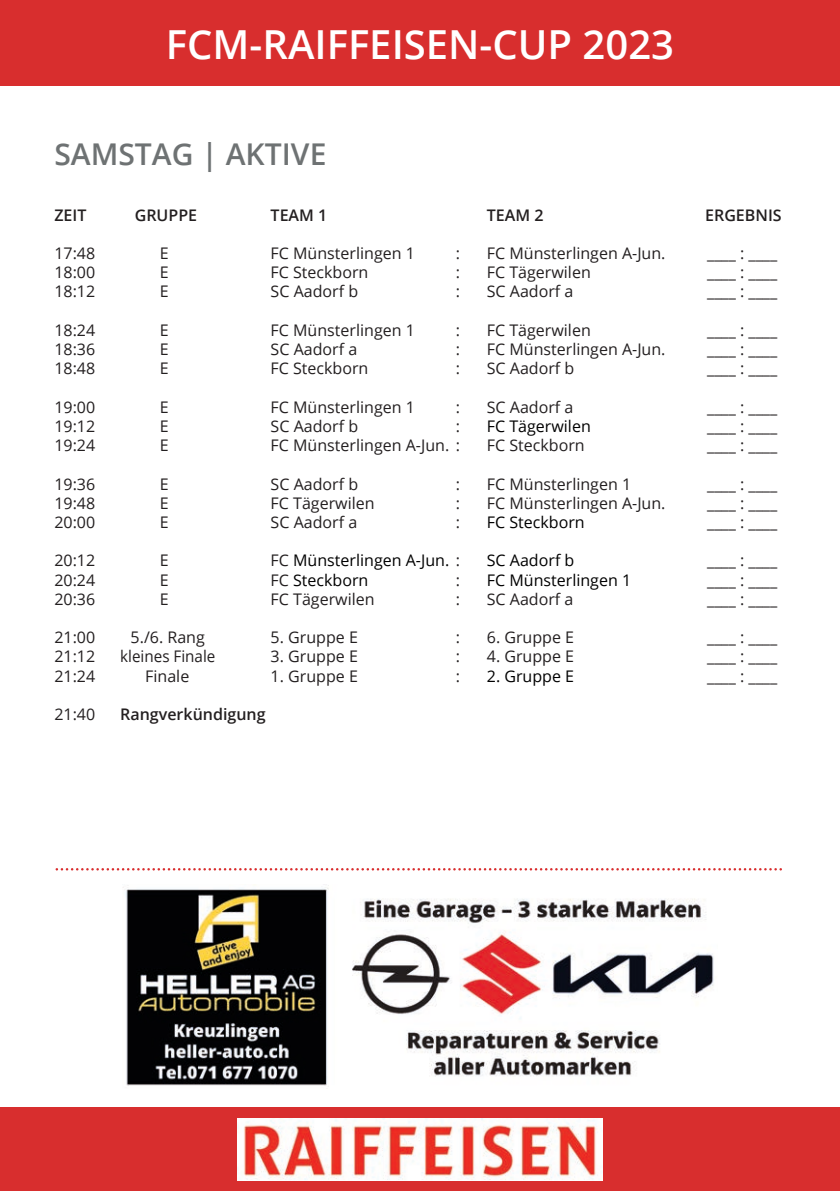
<style>
.page{position:relative;width:840px;height:1191px;background:#fff}
.page>*{position:absolute;margin:0;border:0;box-sizing:border-box;transform-origin:0 0}
.t1{font:600 40px "Open Sans";color:#fff}
.t2{font:600 30px "Open Sans";color:#6e7273}
.t3{font:16px/19.2px "Open Sans";color:#231f20;text-align:justify}
.t4{font:16px "Open Sans";color:#000001}
.t5{font:600 16px "Open Sans";color:#231f20}
.t6{font:16px "Open Sans";color:#231f20;scale:.95 1}
.s1{color:#231f20}
</style>
<div class="page">
<img style="left:123px;top:884px;width:591px;height:202px">
<div style="left:0;top:0;width:839px;height:86px;background:#d82e2e"></div>
<div style="left:0;top:1107px;width:839px;height:84px;background:#d82e2e"></div>
<img style="left:237px;top:1118px;width:365px;height:62px">
<svg style="left:57px;top:868px;width:725px;height:2px"></svg>
<h1 class="t1" style="left:166px;top:17px;width:509px">FCM-RAIFFEISEN-CUP 2023</h1>
<h2 class="t2" style="left:54px;top:134px;width:273px">SAMSTAG | AKTIVE</h2>
<p class="t5" style="left:54px;top:204px;width:34px">ZEIT</p>
<p class="t5" style="left:135px;top:204px;width:64px">GRUPPE</p>
<p class="t5" style="left:270px;top:204px;width:58px">TEAM 1</p>
<p class="t5" style="left:486px;top:204px;width:58px">TEAM 2</p>
<p class="t5" style="left:704px;top:204px;width:78px">ERGEBNIS</p>
<p class="t3" style="left:54px;top:243px;width:42px">17:48</p>
<p class="t3" style="left:160px;top:243px;width:10px">E</p>
<p class="t3" style="left:270px;top:243px;width:146px">FC Münsterlingen 1</p>
<p class="t3" style="left:486px;top:243px;width:180px">FC Münsterlingen A-Jun.</p>
<p class="t3" style="left:706px;top:243px;width:71px">____ : ____</p>
<p class="t3" style="left:54px;top:262px;width:42px">18:00</p>
<p class="t3" style="left:160px;top:262px;width:10px">E</p>
<p class="t3" style="left:270px;top:262px;width:99px">FC Steckborn</p>
<p class="t3" style="left:486px;top:262px;width:105px">FC Tägerwilen</p>
<p class="t3" style="left:706px;top:262px;width:71px">____ : ____</p>
<p class="t3" style="left:54px;top:282px;width:42px">18:12</p>
<p class="t3" style="left:160px;top:282px;width:10px">E</p>
<p class="t3" style="left:270px;top:282px;width:89px">SC Aadorf b</p>
<p class="t3" style="left:486px;top:282px;width:88px">SC Aadorf a</p>
<p class="t3" style="left:706px;top:282px;width:71px">____ : ____</p>
<p class="t3" style="left:54px;top:320px;width:42px">18:24</p>
<p class="t3" style="left:160px;top:320px;width:10px">E</p>
<p class="t3" style="left:270px;top:320px;width:146px">FC Münsterlingen 1</p>
<p class="t3" style="left:486px;top:320px;width:105px">FC Tägerwilen</p>
<p class="t3" style="left:706px;top:320px;width:71px">____ : ____</p>
<p class="t3" style="left:54px;top:339px;width:42px">18:36</p>
<p class="t3" style="left:160px;top:339px;width:10px">E</p>
<p class="t3" style="left:270px;top:339px;width:88px">SC Aadorf a</p>
<p class="t3" style="left:486px;top:339px;width:180px">FC Münsterlingen A-Jun.</p>
<p class="t3" style="left:706px;top:339px;width:71px">____ : ____</p>
<p class="t3" style="left:54px;top:358px;width:42px">18:48</p>
<p class="t3" style="left:160px;top:358px;width:10px">E</p>
<p class="t3" style="left:270px;top:358px;width:99px">FC Steckborn</p>
<p class="t3" style="left:486px;top:358px;width:89px">SC Aadorf b</p>
<p class="t3" style="left:706px;top:358px;width:71px">____ : ____</p>
<p class="t3" style="left:54px;top:397px;width:42px">19:00</p>
<p class="t3" style="left:160px;top:397px;width:10px">E</p>
<p class="t3" style="left:270px;top:397px;width:146px">FC Münsterlingen 1</p>
<p class="t3" style="left:486px;top:397px;width:88px">SC Aadorf a</p>
<p class="t3" style="left:706px;top:397px;width:71px">____ : ____</p>
<p class="t3" style="left:54px;top:416px;width:42px">19:12</p>
<p class="t3" style="left:160px;top:416px;width:10px">E</p>
<p class="t3" style="left:270px;top:416px;width:89px">SC Aadorf b</p>
<p class="t4" style="left:486px;top:415px;width:105px">FC Tägerwilen</p>
<p class="t3" style="left:706px;top:416px;width:71px">____ : ____</p>
<p class="t3" style="left:54px;top:435px;width:42px">19:24</p>
<p class="t3" style="left:160px;top:435px;width:10px">E</p>
<p class="t3" style="left:270px;top:435px;width:191px">FC Münsterlingen A-Jun. :</p>
<p class="t3" style="left:486px;top:435px;width:99px">FC Steckborn</p>
<p class="t3" style="left:706px;top:435px;width:71px">____ : ____</p>
<p class="t3" style="left:54px;top:474px;width:42px">19:36</p>
<p class="t3" style="left:160px;top:474px;width:10px">E</p>
<p class="t3" style="left:270px;top:474px;width:89px">SC Aadorf b</p>
<p class="t3" style="left:486px;top:474px;width:146px">FC Münsterlingen 1</p>
<p class="t3" style="left:706px;top:474px;width:71px">____ : ____</p>
<p class="t3" style="left:54px;top:493px;width:42px">19:48</p>
<p class="t3" style="left:160px;top:493px;width:10px">E</p>
<p class="t3" style="left:270px;top:493px;width:105px">FC Tägerwilen</p>
<p class="t3" style="left:486px;top:493px;width:180px">FC Münsterlingen A-Jun.</p>
<p class="t3" style="left:706px;top:493px;width:71px">____ : ____</p>
<p class="t3" style="left:54px;top:512px;width:42px">20:00</p>
<p class="t3" style="left:160px;top:512px;width:10px">E</p>
<p class="t3" style="left:270px;top:512px;width:88px">SC Aadorf a</p>
<p class="t4" style="left:486px;top:511px;width:99px">FC Steckborn</p>
<p class="t3" style="left:706px;top:512px;width:71px">____ : ____</p>
<p class="t3" style="left:54px;top:550px;width:42px">20:12</p>
<p class="t3" style="left:160px;top:550px;width:10px">E</p>
<p class="t4" style="left:270px;top:549px;width:191px"><span class="s1">FC</span> Münsterlingen A-Jun. <span class="s1">:</span></p>
<p class="t4" style="left:486px;top:549px;width:89px">SC Aadorf b</p>
<p class="t3" style="left:706px;top:550px;width:71px">____ : ____</p>
<p class="t3" style="left:54px;top:570px;width:42px">20:24</p>
<p class="t3" style="left:160px;top:570px;width:10px">E</p>
<p class="t4" style="left:270px;top:569px;width:99px"><span class="s1">FC</span> Steckborn</p>
<p class="t4" style="left:486px;top:569px;width:146px">FC Münsterlingen 1</p>
<p class="t3" style="left:706px;top:570px;width:71px">____ : ____</p>
<p class="t3" style="left:54px;top:589px;width:42px">20:36</p>
<p class="t3" style="left:160px;top:589px;width:10px">E</p>
<p class="t3" style="left:270px;top:589px;width:105px">FC Tägerwilen</p>
<p class="t3" style="left:486px;top:589px;width:88px">SC Aadorf a</p>
<p class="t3" style="left:706px;top:589px;width:71px">____ : ____</p>
<p class="t3" style="left:54px;top:627px;width:42px">21:00</p>
<p class="t3" style="left:130px;top:627px;width:76px">5./6. Rang</p>
<p class="t3" style="left:270px;top:627px;width:89px">5. Gruppe E</p>
<p class="t3" style="left:486px;top:627px;width:89px">6. Gruppe E</p>
<p class="t3" style="left:706px;top:627px;width:71px">____ : ____</p>
<p class="t3" style="left:54px;top:646px;width:42px">21:12</p>
<p class="t6" style="left:120px;top:645px;width:102px">kleines Finale</p>
<p class="t3" style="left:270px;top:646px;width:89px">3. Gruppe E</p>
<p class="t3" style="left:486px;top:646px;width:89px">4. Gruppe E</p>
<p class="t3" style="left:706px;top:646px;width:71px">____ : ____</p>
<p class="t3" style="left:54px;top:666px;width:42px">21:24</p>
<p class="t3" style="left:145px;top:666px;width:46px">Finale</p>
<p class="t3" style="left:270px;top:666px;width:89px">1. Gruppe E</p>
<p class="t4" style="left:486px;top:665px;width:89px">2. Gruppe E</p>
<p class="t3" style="left:706px;top:666px;width:71px">____ : ____</p>
<p class="t3" style="left:54px;top:704px;width:42px">21:40</p>
<p class="t5" style="left:120px;top:703px;width:147px">Rangverkündigung</p>
<p class="t3" style="left:455px;top:243px;width:6px">: : :</p>
<p class="t3" style="left:455px;top:320px;width:6px">: : :</p>
<p class="t3" style="left:455px;top:397px;width:6px">: :</p>
<p class="t3" style="left:455px;top:474px;width:6px">: : :</p>
<p class="t3" style="left:455px;top:570px;width:6px">: :</p>
<p class="t3" style="left:455px;top:627px;width:6px">: : :</p>
</div>
